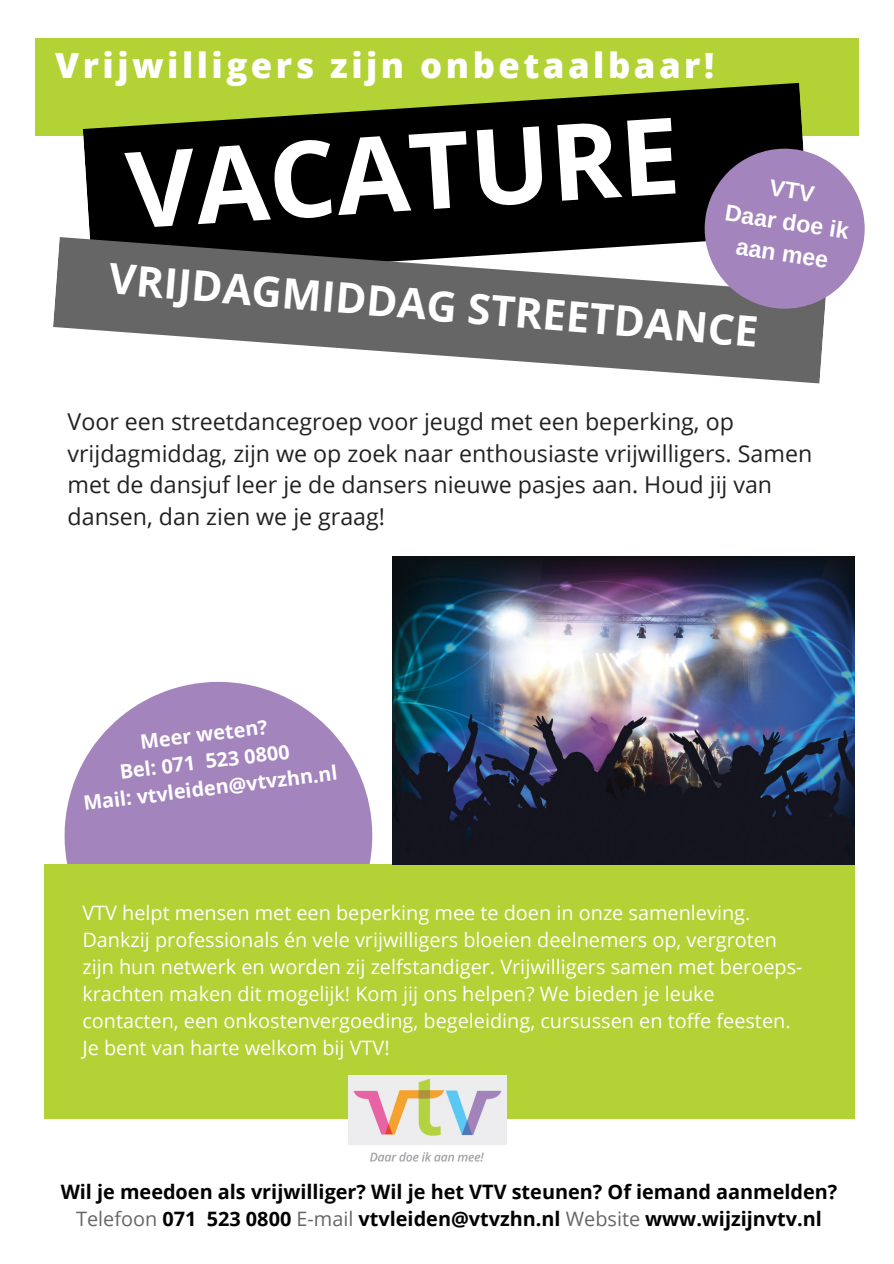
<style>
.page{position:relative;width:894px;height:1264px;background:#fff}
.page>*{position:absolute;margin:0;border:0;box-sizing:border-box;transform-origin:0 0}
.t1{font:700 105.9px "Open Sans";color:#fff}
.t2{font:700 42px "Open Sans";color:#fff}
.t3{font:800 34.8px "Open Sans";letter-spacing:.1em;color:#fff}
.t4{font:23.25px/31.5px "Open Sans";color:#222}
.t5{font:700 23.25px/31.5px "Arimo";color:#fff;text-align:center}
.t6{font:19.8px/27px "Open Sans";color:#fff}
.t7{font:700 19.8px/27px "Open Sans";color:#000;text-align:center}
.t8{font:700 19.8px/27px "Open Sans";color:#fff;text-align:center}
.s1{font-weight:400;color:#666}
</style>
<div class="page">
<div style="left:35px;top:38px;width:823px;height:97px;background:#b2d235"></div>
<svg style="left:83px;top:83px;width:725px;height:154px;fill:#000"></svg>
<svg style="left:53px;top:237px;width:772px;height:146px;fill:#666"></svg>
<svg style="left:166px;top:1118px;width:183px;height:5px"></svg>
<svg style="left:65px;top:682px;width:307px;height:182px;fill:#a384bc"></svg>
<div style="left:45px;top:864px;width:809px;height:254px;background:#b2d235"></div>
<svg style="left:704px;top:149px;width:160px;height:160px;background:#a188b4"></svg>
<img style="left:349px;top:1075px;width:157px;height:87px">
<img style="left:393px;top:556px;width:461px;height:308px">
<h3 class="t3" style="left:55px;top:40px;width:660px">Vrijwilligers zijn onbetaalbaar!</h3>
<h1 class="t1" style="left:121px;top:117px;width:555px;rotate:-4deg">VACATURE</h1>
<p class="t5" style="left:732px;top:165px;width:126px;rotate:9deg">VTV<br>Daar doe ik aan mee</p>
<h2 class="t2" style="left:112px;top:247px;width:652px;rotate:5deg">VRIJDAGMIDDAG STREETDANCE</h2>
<p class="t4" style="left:68px;top:405px;width:746px">Voor een streetdancegroep voor jeugd met een beperking, op vrijdagmiddag, zijn we op zoek naar enthousiaste vrijwilligers. Samen met de dansjuf leer je de dansers nieuwe pasjes aan. Houd jij van dansen, dan zien we je graag!</p>
<p class="t8" style="left:75px;top:736px;width:257px;rotate:-7deg">Meer weten?<br>Bel: 071 523 0800<br>Mail: vtvleiden@vtvzhn.nl</p>
<p class="t6" style="left:82px;top:898px;width:721px">VTV helpt mensen met een beperking mee te doen in onze samenleving.<br>Dankzij professionals én vele vrijwilligers bloeien deelnemers op, vergroten zijn hun netwerk en worden zij zelfstandiger. Vrijwilligers samen met beroeps&shy;krachten maken dit mogelijk! Kom jij ons helpen? We bieden je leuke contacten, een onkostenvergoeding, begeleiding, cursussen en toffe feesten.<br>Je bent van harte welkom bij VTV!</p>
<p class="t7" style="left:61px;top:1177px;width:778px">Wil je meedoen als vrijwilliger? Wil je het VTV steunen? Of iemand aanmelden?<br><span class="s1">Telefoon</span> 071 523 0800 <span class="s1">E-mail</span> vtvleiden@vtvzhn.nl <span class="s1">Website</span> www.wijzijnvtv.nl</p>
</div>
